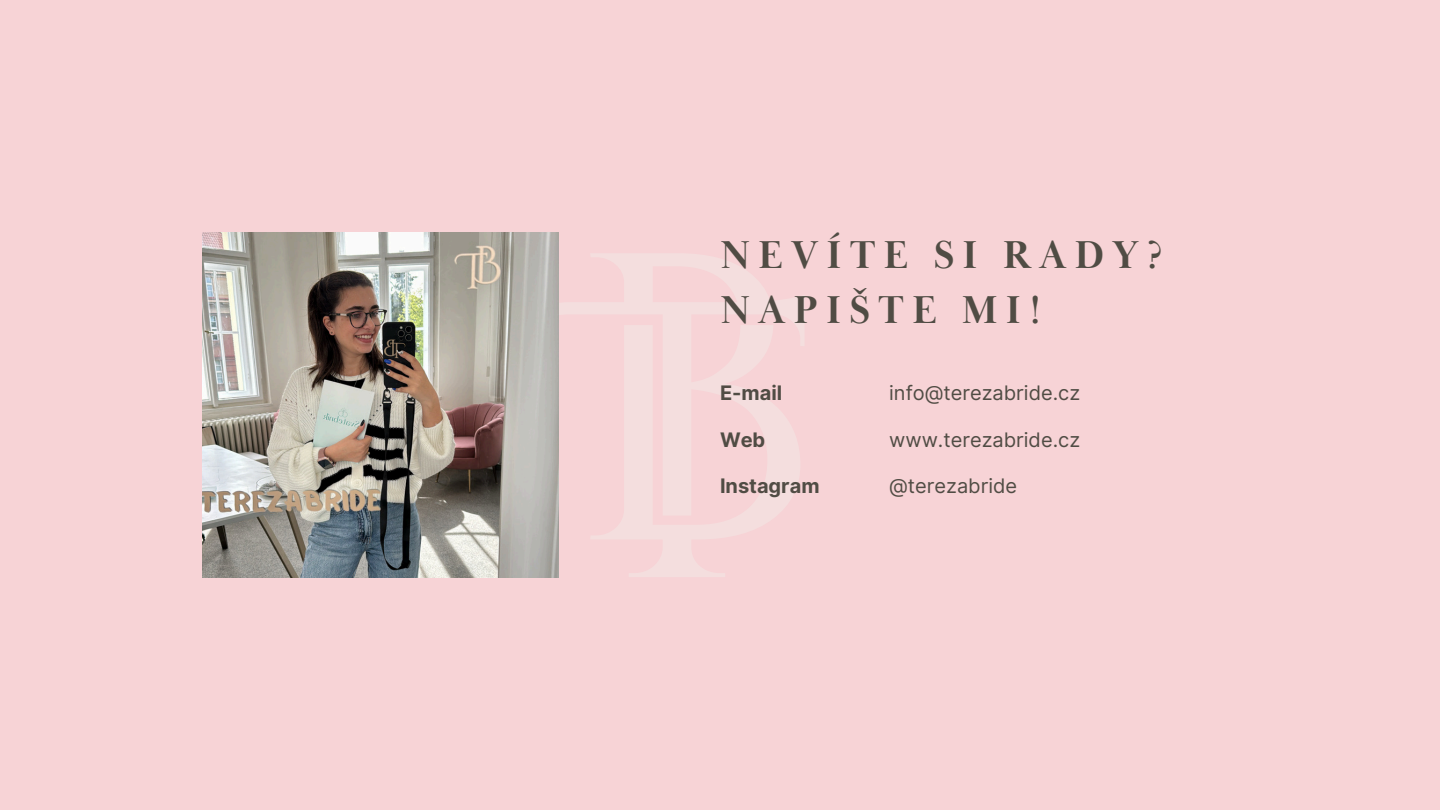
<style>
.page{position:relative;width:1440px;height:810px;background:#f7d3d6}
.page>*{position:absolute;margin:0;border:0;box-sizing:border-box;transform-origin:0 0}
.t1{font:700 40px/55.5px "Baskerville Display PT";letter-spacing:.2em;color:#504c44}
.t2{font:20px "Inter";color:#504c44}
.t3{font:700 20px "Inter";color:#504c44}
</style>
<div class="page">
<svg style="left:558px;top:253px;width:246px;height:324px"></svg>
<img style="left:203px;top:233px;width:355px;height:344px">
<h2 class="t1" style="left:720px;top:228px;width:445px">NEVÍTE SI RADY?<br>NAPIŠTE MI!</h2>
<h1 class="t3" style="left:720px;top:381px;width:64px">E-mail</h1>
<p class="t2" style="left:889px;top:381px;width:192px">info@terezabride.cz</p>
<h2 class="t3" style="left:720px;top:427px;width:47px">Web</h2>
<p class="t2" style="left:889px;top:427px;width:192px">www.terezabride.cz</p>
<h2 class="t3" style="left:720px;top:474px;width:101px">Instagram</h2>
<p class="t2" style="left:889px;top:474px;width:129px">@terezabride</p>
</div>
